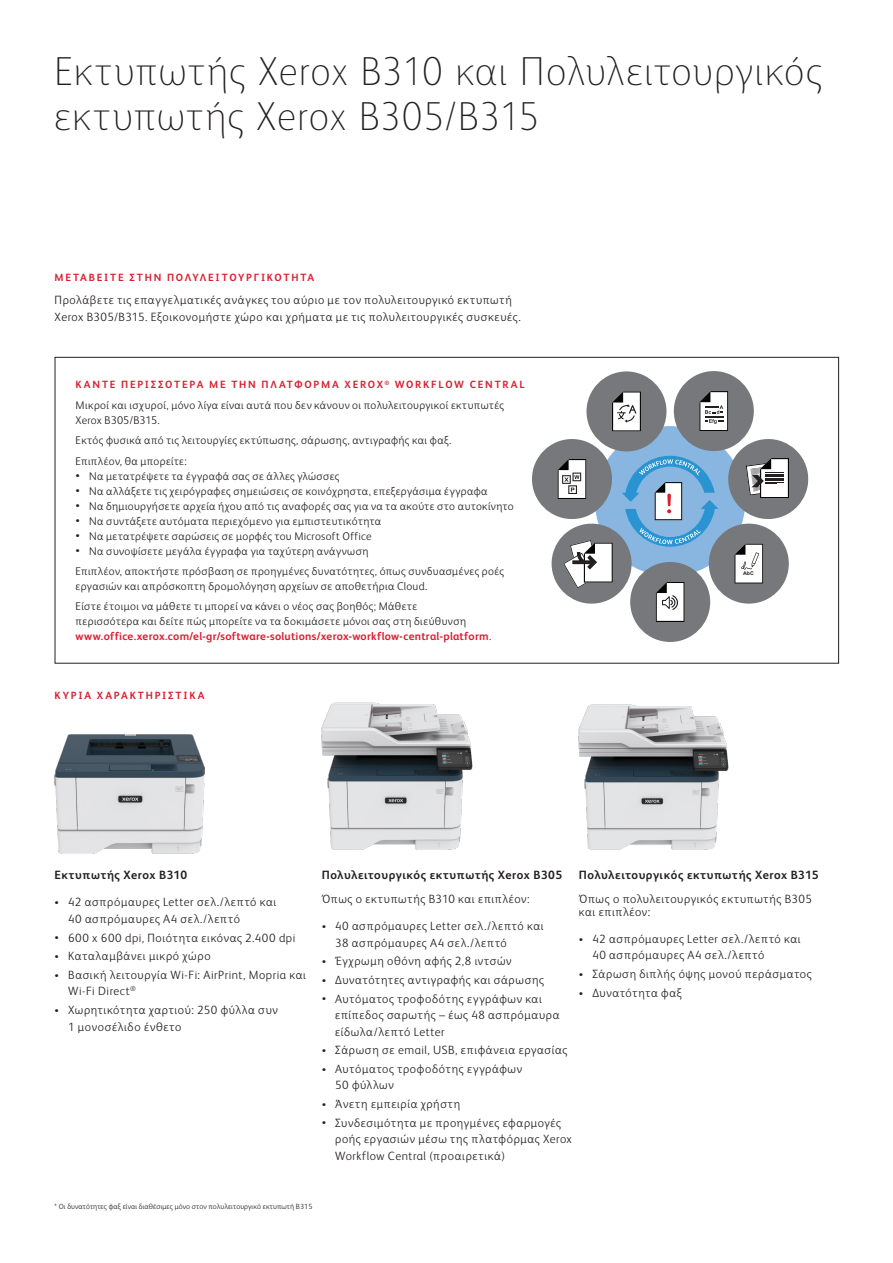
<style>
.page{position:relative;width:893px;height:1263px;background:#fff}
.page>*{position:absolute;margin:0;border:0;box-sizing:border-box;transform-origin:0 0}
.Header_Inside_Spread{font:100 40.5px/45px "Xerox Sans";letter-spacing:.025em;color:#231f20}
.Body_Text{font:300 12px/16.5px "Xerox Sans";letter-spacing:.05em;color:#231f20}
.Body_Text-2{font:700 12px "Xerox Sans";letter-spacing:.045em;color:#231f20}
.Body_Text_7_10{font:300 11.25px/15px "Xerox Sans";letter-spacing:.035em;color:#231f20}
.Body_Subhead{font:700 10.5px "Xerox Sans";letter-spacing:.17em;color:#db1e30}
.Legal{font:300 7.5px "Xerox Sans";letter-spacing:.01em;color:#231f20}
.t1{font:700 5.1px "Arial";color:#231f20}
.s1{font-size:9px}
.s2{font-weight:700;color:#db1e30}
</style>
<div class="page">
<img style="left:55px;top:734px;width:149px;height:120px">
<img style="left:322px;top:702px;width:151px;height:148px">
<img style="left:579px;top:704px;width:150px;height:146px">
<div style="left:586px;top:371px;width:80px;height:80px;background:#76787b;border-radius:50%"></div>
<div style="left:674px;top:371px;width:80px;height:80px;background:#76787b;border-radius:50%"></div>
<div style="left:532px;top:439px;width:80px;height:80px;background:#76787b;border-radius:50%"></div>
<div style="left:630px;top:562px;width:80px;height:80px;background:#76787b;border-radius:50%"></div>
<svg style="left:548px;top:391px;width:261px;height:231px"></svg>
<p class="Header_Inside_Spread" style="left:54px;top:47px;width:770px">Εκτυπωτής Xerox B310 και Πολυλειτουργικός εκτυπωτής Xerox B305/B315</p>
<p class="Body_Subhead" style="left:55px;top:270px;width:261px">ΜΕΤΑΒΕΊ ΤΕ ΣΤΗΝ ΠΟΛΥΛΕΙΤΟΥΡΓΙΚΌΤΗΤΑ</p>
<p class="Body_Text" style="left:55px;top:291px;width:468px">Προλάβετε τις επαγγελματικές ανάγκες του αύριο με τον πολυλειτουργικό εκτυπωτή<br>Xerox B305/B315. Εξοικονομήστε χώρο και χρήματα με τις πολυλειτουργικές συσκευές.</p>
<p class="Body_Subhead" style="left:76px;top:377px;width:451px">ΚΑΝΤΕ ΠΕΡΙΣΣΟΤΕΡΑ ΜΕ ΤΗΝ ΠΛΑΤΦΟΡΜΑ XEROX<sup>®</sup> WORKFLOW CENTRAL</p>
<p class="Body_Text_7_10" style="left:76px;top:397px;width:430px">Μικροί και ισχυροί, μόνο λίγα είναι αυτά που δεν κάνουν οι πολυλειτουργικοί εκτυπωτές<br>Xerox B305/B315.</p>
<p class="Body_Text_7_10" style="left:76px;top:432px;width:377px">Εκτός φυσικά από τις λειτουργίες εκτύπωσης, σάρωσης, αντιγραφής και φαξ.</p>
<p class="Body_Text_7_10" style="left:76px;top:453px;width:113px">Επιπλέον, θα μπορείτε:</p>
<p class="Body_Text_7_10" style="left:76px;top:468px;width:265px"><span class="s1">•</span> Να μετατρέψετε τα έγγραφά σας σε άλλες γλώσσες</p>
<p class="Body_Text_7_10" style="left:76px;top:483px;width:413px"><span class="s1">•</span> Να αλλάξετε τις χειρόγραφες σημειώσεις σε κοινόχρηστα, επεξεργάσιμα έγγραφα</p>
<p class="Body_Text_7_10" style="left:76px;top:498px;width:440px"><span class="s1">•</span> Να δημιουργήσετε αρχεία ήχου από τις αναφορές σας για να τα ακούτε στο αυτοκίνητο</p>
<p class="Body_Text_7_10" style="left:76px;top:513px;width:307px"><span class="s1">•</span> Να συντάξετε αυτόματα περιεχόμενο για εμπιστευτικότητα</p>
<p class="Body_Text_7_10" style="left:76px;top:528px;width:298px"><span class="s1">•</span> Να μετατρέψετε σαρώσεις σε μορφές του Microsoft Office</p>
<p class="Body_Text_7_10" style="left:76px;top:543px;width:294px"><span class="s1">•</span> Να συνοψίσετε μεγάλα έγγραφα για ταχύτερη ανάγνωση</p>
<p class="Body_Text_7_10" style="left:76px;top:563px;width:430px">Επιπλέον, αποκτήστε πρόσβαση σε προηγμένες δυνατότητες, όπως συνδυασμένες ροές εργασιών και απρόσκοπτη δρομολόγηση αρχείων σε αποθετήρια Cloud.</p>
<p class="Body_Text_7_10" style="left:76px;top:598px;width:417px">Είστε έτοιμοι να μάθετε τι μπορεί να κάνει ο νέος σας βοηθός; Μάθετε<br>περισσότερα και δείτε πώς μπορείτε να τα δοκιμάσετε μόνοι σας στη διεύθυνση <span class="s2">www.office.xerox.com/el-gr/software-solutions/xerox-workflow-central-platform</span>.</p>
<p class="Body_Subhead" style="left:55px;top:688px;width:151px">ΚΥΡΙΑ ΧΑΡΑΚΤΗΡΙΣΤΙΚΑ</p>
<p class="t1" style="left:743px;top:570px;width:12px">AbC</p>
<p class="Body_Text-2" style="left:55px;top:867px;width:134px">Εκτυπωτής Xerox B310</p>
<p class="Body_Text" style="left:68px;top:893px;width:210px;text-indent:-14px"><span class="s1">•</span> 42 ασπρόμαυρες Letter σελ./λεπτό και<br>40 ασπρόμαυρες A4 σελ./λεπτό</p>
<p class="Body_Text" style="left:55px;top:929px;width:242px"><span class="s1">•</span> 600 x 600 dpi, Ποιότητα εικόνας 2.400 dpi</p>
<p class="Body_Text" style="left:55px;top:947px;width:157px"><span class="s1">•</span> Καταλαμβάνει μικρό χώρο</p>
<p class="Body_Text" style="left:68px;top:966px;width:239px;text-indent:-14px"><span class="s1">•</span> Βασική λειτουργία Wi-Fi: AirPrint, Mopria και<br>Wi-Fi Direct<sup>®</sup></p>
<p class="Body_Text" style="left:68px;top:1001px;width:211px;text-indent:-14px"><span class="s1">•</span> Χωρητικότητα χαρτιού: 250 φύλλα συν<br>1 μονοσέλιδο ένθετο</p>
<p class="Body_Text-2" style="left:322px;top:867px;width:242px">Πολυλειτουργικός εκτυπωτής Xerox B305</p>
<p class="Body_Text" style="left:322px;top:890px;width:210px">Όπως ο εκτυπωτής B310 και επιπλέον:</p>
<p class="Body_Text" style="left:335px;top:917px;width:210px;text-indent:-14px"><span class="s1">•</span> 40 ασπρόμαυρες Letter σελ./λεπτό και<br>38 ασπρόμαυρες A4 σελ./λεπτό</p>
<p class="Body_Text" style="left:322px;top:952px;width:191px"><span class="s1">•</span> Έγχρωμη οθόνη αφής 2,8 ιντσών</p>
<p class="Body_Text" style="left:322px;top:971px;width:224px"><span class="s1">•</span> Δυνατότητες αντιγραφής και σάρωσης</p>
<p class="Body_Text" style="left:335px;top:990px;width:226px;text-indent:-14px"><span class="s1">•</span> Αυτόματος τροφοδότης εγγράφων και επίπεδος σαρωτής – έως 48 ασπρόμαυρα είδωλα/λεπτό Letter</p>
<p class="Body_Text" style="left:322px;top:1041px;width:247px"><span class="s1">•</span> Σάρωση σε email, USB, επιφάνεια εργασίας</p>
<p class="Body_Text" style="left:335px;top:1060px;width:188px;text-indent:-14px"><span class="s1">•</span> Αυτόματος τροφοδότης εγγράφων<br>50 φύλλων</p>
<p class="Body_Text" style="left:322px;top:1095px;width:140px"><span class="s1">•</span> Άνετη εμπειρία χρήστη</p>
<p class="Body_Text" style="left:335px;top:1114px;width:238px;text-indent:-14px"><span class="s1">•</span> Συνδεσιμότητα με προηγμένες εφαρμογές ροής εργασιών μέσω της πλατφόρμας Xerox<br>Workflow Central (προαιρετικά)</p>
<p class="Body_Text-2" style="left:579px;top:867px;width:241px">Πολυλειτουργικός εκτυπωτής Xerox B315</p>
<p class="Body_Text" style="left:579px;top:892px;width:234px;line-height:12.9px">Όπως ο πολυλειτουργικός εκτυπωτής B305 και επιπλέον:</p>
<p class="Body_Text" style="left:592px;top:930px;width:210px;text-indent:-14px"><span class="s1">•</span> 42 ασπρόμαυρες Letter σελ./λεπτό και<br>40 ασπρόμαυρες A4 σελ./λεπτό</p>
<p class="Body_Text" style="left:579px;top:965px;width:234px"><span class="s1">•</span> Σάρωση διπλής όψης μονού περάσματος</p>
<p class="Body_Text" style="left:579px;top:984px;width:104px"><span class="s1">•</span> Δυνατότητα φαξ</p>
<p class="Legal" style="left:55px;top:1201px;width:259px">* Οι δυνατότητες φαξ είναι διαθέσιμες μόνο στον πολυλειτουργικό εκτυπωτή B315</p>
</div>
